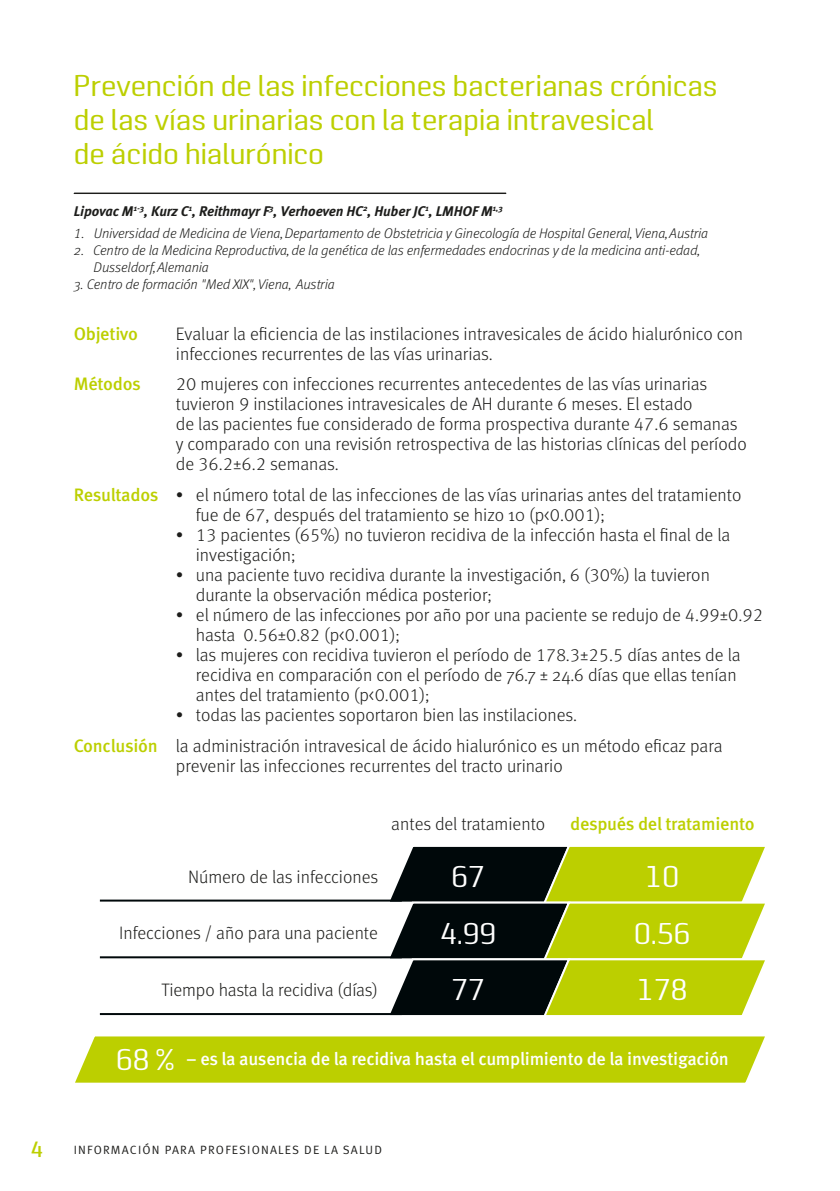
<style>
.page{position:relative;width:840px;height:1191px;background:#fff}
.page>*{position:absolute;margin:0;border:0;box-sizing:border-box;transform-origin:0 0}
.t1{font:30px/34px "Pancetta Pro";color:#bccf00}
.t2{font:30px "Pancetta Pro";color:#fff}
.t3{font:500 22px "Pancetta Pro";color:#bccf00}
.t4{font:300 18px/20px "Meta Pro";color:#1d1d1b}
.t5{font:500 18px "Meta Pro";letter-spacing:-.02em;color:#fff}
.t6{font:500 18px "Meta Pro";letter-spacing:-.015em;color:#bccf00}
.t7{font:italic 300 14px/16.8px "Meta Pro";letter-spacing:-.01em;color:#1d1d1b}
.t8{font:italic 700 14px "Meta Pro";letter-spacing:-.01em;color:#1d1d1b}
.t9{font:12px "Meta Pro Norm";letter-spacing:.1em;color:#1d1d1b}
.s1{font-weight:500;color:#bccf00}
.s2{font-family:"Pancetta Pro";font-weight:400;font-size:30px}
</style>
<div class="page">
<svg style="left:75px;top:1036px;width:690px;height:47px;background:#bfd10b"></svg>
<svg style="left:74px;top:193px;width:432px;height:1px"></svg>
<svg style="left:385px;top:846px;width:380px;height:170px;background:#7a8620"></svg>
<hr style="left:100px;top:899px;width:301px;height:2px;background:#00080a">
<hr style="left:100px;top:956px;width:301px;height:2px;background:#00080a">
<hr style="left:100px;top:1013px;width:301px;height:2px;background:#00080a">
<h1 class="t1" style="left:74px;top:69px;width:645px">Prevención de las infecciones bacterianas crónicas de las vías urinarias con la terapia intravesical<br>de ácido hialurónico</h1>
<p class="t8" style="left:74px;top:200px;width:430px">Lipovac M<sup>1-3</sup>, Kurz C<sup>1</sup>, Reithmayr F<sup>3</sup>, Verhoeven HC<sup>2</sup>, Huber JC<sup>1</sup>, LMHOF M<sup>1,3</sup></p>
<p class="t7" style="left:74px;top:224px;width:635px">1. Universidad de Medicina de Viena, Departamento de Obstetricia y Ginecología de Hospital General, Viena, Austria</p>
<p class="t7" style="left:94px;top:241px;width:606px;text-indent:-20px">2. Centro de la Medicina Reproductiva, de la genética de las enfermedades endocrinas y de la medicina anti-edad,<br>Dusseldorf, Alemania</p>
<p class="t7" style="left:74px;top:275px;width:262px">3. Centro de formación "Med XІX", Viena, Austria</p>
<p class="t6" style="left:74px;top:319px;width:66px">Objetivo</p>
<p class="t4" style="left:176px;top:322px;width:568px">Evaluar la eficiencia de las instilaciones intravesicales de ácido hialurónico con infecciones recurrentes de las vías urinarias.</p>
<p class="t6" style="left:74px;top:370px;width:69px">Métodos</p>
<p class="t4" style="left:176px;top:373px;width:572px">20 mujeres con infecciones recurrentes antecedentes de las vías urinarias tuvieron 9 instilaciones intravesicales de AH durante 6 meses. El estado<br>de las pacientes fue considerado de forma prospectiva durante 47.6 semanas y comparado con una revisión retrospectiva de las historias clínicas del período de 36.2±6.2 semanas.</p>
<p class="t4" style="left:196px;top:484px;width:546px;text-indent:-122px"><span class="s1">Resultados</span> • el número total de las infecciones de las vías urinarias antes del tratamiento fue de 67, después del tratamiento se hizo 10 (p&lt;0.001);</p>
<p class="t4" style="left:196px;top:524px;width:535px;text-indent:-20px">• 13 pacientes (65%) no tuvieron recidiva de la infección hasta el final de la investigación;</p>
<p class="t4" style="left:196px;top:564px;width:515px;text-indent:-20px">• una paciente tuvo recidiva durante la investigación, 6 (30%) la tuvieron durante la observación médica posterior;</p>
<p class="t4" style="left:196px;top:604px;width:568px;text-indent:-20px">• el número de las infecciones por año por una paciente se redujo de 4.99±0.92 hasta 0.56±0.82 (p&lt;0.001);</p>
<p class="t4" style="left:196px;top:644px;width:546px;text-indent:-20px">• las mujeres con recidiva tuvieron el período de 178.3±25.5 días antes de la recidiva en comparación con el período de 76.7 ± 24.6 días que ellas tenían antes del tratamiento (p&lt;0.001);</p>
<p class="t4" style="left:74px;top:698px;width:650px;line-height:30.6px;text-indent:102px">• todas las pacientes soportaron bien las instilaciones.<br><span class="s1">Conclusión</span> la administración intravesical de ácido hialurónico es un método eficaz para</p>
<p class="t4" style="left:176px;top:754px;width:388px">prevenir las infecciones recurrentes del tracto urinario</p>
<p class="t4" style="left:391px;top:813px;width:155px">antes del tratamiento</p>
<p class="t6" style="left:569px;top:810px;width:186px">después del tratamiento</p>
<p class="t4" style="left:188px;top:865px;width:191px">Número de las infecciones</p>
<h1 class="t2" style="left:451px;top:860px;width:35px">67</h1>
<h1 class="t2" style="left:645px;top:860px;width:35px">10</h1>
<p class="t4" style="left:119px;top:922px;width:260px">Infecciones / año para una paciente</p>
<h1 class="t2" style="left:440px;top:916px;width:58px">4.99</h1>
<h1 class="t2" style="left:634px;top:916px;width:58px">0.56</h1>
<p class="t4" style="left:161px;top:978px;width:218px">Tiempo hasta la recidiva (días)</p>
<h1 class="t2" style="left:451px;top:973px;width:35px">77</h1>
<h1 class="t2" style="left:637px;top:973px;width:52px">178</h1>
<p class="t5" style="left:116px;top:1045px;width:614px"><span class="s2">68 %</span> – es la ausencia de la recidiva hasta el cumplimiento de la investigación</p>
<p class="t3" style="left:31px;top:1137px;width:13px">4</p>
<p class="t9" style="left:74px;top:1140px;width:309px">INFORMACIÓN PARA PROFESIONALES DE LA SALUD</p>
</div>
